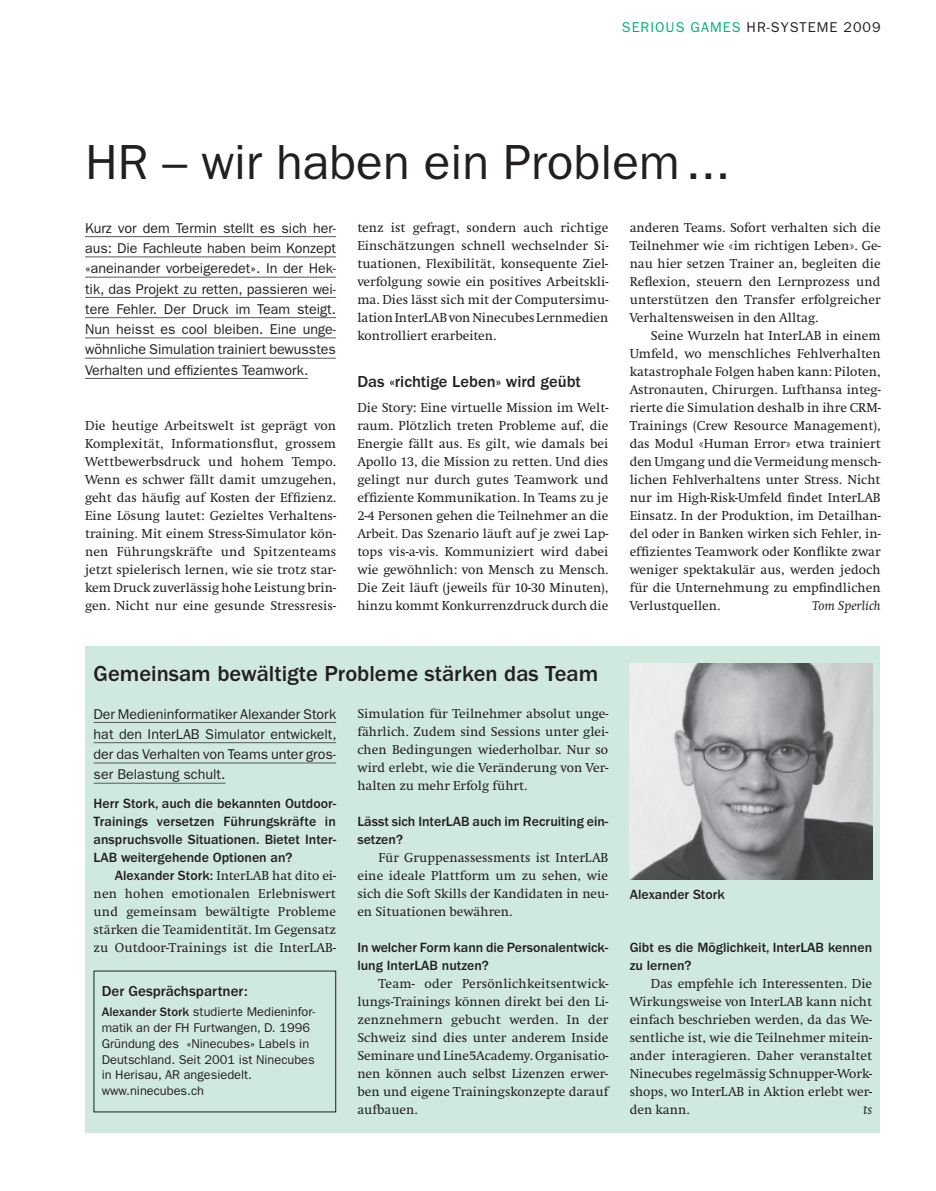
<style>
.page{position:relative;width:936px;height:1191px;background:#fff}
.page>*{position:absolute;margin:0;border:0;box-sizing:border-box;transform-origin:0 0}
.t1{font:49.5px "Franklin Gothic LT";color:#231f20}
.t2{font:500 22.5px "Franklin Gothic LT";color:#231f20}
.t3{font:500 16.5px "Franklin Gothic LT";color:#231f20}
.t4{font:500 15px "Franklin Gothic LT";color:#231f20}
.t5{font:14.25px/20.2px "Franklin Gothic LT";color:#231f20;text-align:justify}
.t6{font:14.25px "Franklin Gothic LT";letter-spacing:.07em;color:#231f20}
.t7{font:500 13.8px/18px "Franklin Gothic LT";color:#231f20}
.t8{font:13.5px/18px "Swift EF";color:#231f20;text-align:justify}
.t9{font:italic 13.5px "Swift EF";color:#231f20}
.t10{font:12.75px/15.8px "Franklin Gothic LT";color:#231f20}
.s1{color:#00ad7c}
.s2{font-family:"Franklin Gothic LT";font-weight:500;font-size:13.8px}
.s3{font-weight:500}
</style>
<div class="page">
<div style="left:85px;top:646px;width:795px;height:486px;background:#d0e9de"></div>
<hr style="left:85px;top:236px;width:251px;height:1px;background:#57585a">
<hr style="left:85px;top:256px;width:251px;height:1px;background:#57585a">
<hr style="left:85px;top:277px;width:251px;height:1px;background:#57585a">
<hr style="left:85px;top:297px;width:251px;height:1px;background:#57585a">
<hr style="left:85px;top:317px;width:251px;height:1px;background:#57585a">
<hr style="left:85px;top:337px;width:251px;height:1px;background:#57585a">
<hr style="left:85px;top:358px;width:251px;height:1px;background:#57585a">
<hr style="left:85px;top:378px;width:223px;height:1px;background:#57585a">
<hr style="left:94px;top:722px;width:242px;height:1px;background:#57585a">
<hr style="left:94px;top:742px;width:242px;height:1px;background:#57585a">
<hr style="left:94px;top:762px;width:242px;height:1px;background:#57585a">
<hr style="left:94px;top:783px;width:131px;height:1px;background:#57585a">
<img style="left:629px;top:664px;width:243px;height:216px">
<p class="t6" style="left:621px;top:19px;width:260px"><span class="s1">Serious Games</span> HR-Systeme 2009</p>
<h1 class="t1" style="left:85px;top:134px;width:646px">HR – wir haben ein Problem...</h1>
<p class="t5" style="left:85px;top:218px;width:252px">Kurz vor dem Termin stellt es sich her&shy;aus: Die Fachleute haben beim Konzept «aneinander vorbeigeredet». I n der Hek&shy;tik, das Projekt zu retten, passieren wei&shy;tere Fehler. Der Druck im Team steigt.<br>Nun heisst es cool bleiben. Eine unge&shy;wöhnliche Simulation trainiert bewusstes Verhalten und effizientes Teamwork.</p>
<p class="t8" style="left:85px;top:417px;width:253px">Die heutige Arbeitswelt ist geprägt von Komplexität, Informationsflut, grossem Wettbewerbsdruck und hohem Tempo.<br>Wenn es schwer fällt damit umzugehen, geht das häufig auf Kosten der Effizienz.<br>Eine Lösung lautet: Gezieltes Verhaltens&shy;training. Mit einem Stress-Simulator kön&shy;nen Führungskräfte und Spitzenteams jetzt spielerisch lernen, wie sie trotz star&shy;kem Druck zuverlässig hohe Leistung brin&shy;gen. Nicht nur eine gesunde Stressresis-</p>
<p class="t8" style="left:357px;top:219px;width:252px">tenz ist gefragt, sondern auch richtige Einschätzungen schnell wechselnder Si&shy;tuationen, Flexibilität, konsequente Ziel&shy;verfolgung sowie ein positives Arbeitskli&shy;ma. Dies lässt sich mit der Computersimu&shy;lation InterLAB von Ninecubes Lernmedien kontrolliert erarbeiten.</p>
<p class="t3" style="left:357px;top:372px;width:225px">Das «richtige Leben» wird geübt</p>
<p class="t8" style="left:357px;top:399px;width:252px">Die Story: Eine virtuelle Mission im Welt&shy;raum. Plötzlich treten Probleme auf, die Energie fällt aus. Es gilt, wie damals bei Apollo 13, die Mission zu retten. Und dies gelingt nur durch gutes Teamwork und effiziente Kommunikation. In Teams zu je 2-4 Personen gehen die Teilnehmer an die Arbeit. Das Szenario läuft auf je zwei Lap&shy;tops vis-a-vis. Kommuniziert wird dabei wie gewöhnlich: von Mensch zu Mensch.<br>Die Zeit läuft (jeweils für 10-30 Minuten), hinzu kommt Konkurrenzdruck durch die</p>
<p class="t8" style="left:629px;top:219px;width:252px">anderen Teams. Sofort verhalten sich die Teilnehmer wie «im richtigen Leben». Ge&shy;nau hier setzen Trainer an, begleiten die Reflexion, steuern den Lernprozess und unterstützen den Transfer erfolgreicher Verhaltensweisen in den Alltag.</p>
<p class="t8" style="left:629px;top:327px;width:252px;text-indent:21px">Seine Wurzeln hat InterLAB in einem Umfeld, wo menschliches Fehlverhalten katastrophale Folgen haben kann: Piloten, Astronauten, Chirurgen. Lufthansa integ&shy;rierte die Simulation deshalb in ihre CRM-Trainings (Crew Resource Management), das Modul «Human Error» etwa trainiert den Umgang und die Vermeidung mensch&shy;lichen Fehlverhaltens unter Stress. Nicht nur im High-Risk-Umfeld findet InterLAB Einsatz. In der Produktion, im Detailhan&shy;del oder in Banken wirken sich Fehler, in&shy;effizientes Teamwork oder Konflikte zwar weniger spektakulär aus, werden jedoch für die Unternehmung zu empfindlichen Verlustquellen.</p>
<p class="t9" style="left:812px;top:598px;width:70px">Tom Sperlich</p>
<h2 class="t2" style="left:94px;top:660px;width:506px">Gemeinsam bewältigte Probleme stärken das Team</h2>
<p class="t5" style="left:94px;top:704px;width:245px">Der Medieninformatiker Alexander Stork hat den I nterLAB Simulator entwickelt, der das Verhalten von Teams unter gros&shy;ser Belastung schult.</p>
<p class="t7" style="left:94px;top:795px;width:244px;text-align:justify">Herr Stork, auch die bekannten Outdoor-Trainings versetzen Führungskräfte in anspruchsvolle Situationen. Bietet Inter-LAB weitergehende Optionen an?</p>
<p class="t8" style="left:94px;top:867px;width:244px;text-indent:21px"><span class="s2">Alexander Stork:</span> InterLAB hat dito ei&shy;nen hohen emotionalen Erlebniswert und gemeinsam bewältigte Probleme stärken die Teamidentität. Im Gegensatz zu Outdoor-Trainings ist die InterLAB-</p>
<p class="t8" style="left:357px;top:705px;width:252px">Simulation für Teilnehmer absolut unge&shy;fährlich. Zudem sind Sessions unter glei&shy;chen Bedingungen wiederholbar. Nur so wird erlebt, wie die Veränderung von Ver&shy;halten zu mehr Erfolg führt.</p>
<p class="t7" style="left:357px;top:813px;width:252px">Lässt sich InterLAB auch im Recruiting ein&shy;setzen?</p>
<p class="t8" style="left:357px;top:849px;width:252px;text-indent:21px">Für Gruppenassessments ist InterLAB eine ideale Plattform um zu sehen, wie sich die Soft Skills der Kandidaten in neu&shy;en Situationen bewähren.</p>
<p class="t7" style="left:357px;top:939px;width:252px">In welcher Form kann die Personalentwick&shy;lung InterLAB nutzen?</p>
<p class="t8" style="left:357px;top:975px;width:252px;text-indent:21px">Team- oder Persönlichkeitsentwick&shy;lungs-Trainings können direkt bei den Li&shy;zenznehmern gebucht werden. In der Schweiz sind dies unter anderem Inside Seminare und Line5Academy. Organisatio&shy;nen können auch selbst Lizenzen erwer&shy;ben und eigene Trainingskonzepte darauf aufbauen.</p>
<p class="t4" style="left:102px;top:983px;width:148px">Der Gesprächspartner:</p>
<p class="t10" style="left:102px;top:1004px;width:215px"><span class="s3">Alexander Stork</span> studierte Medieninfor&shy;matik an der FH Furtwangen, D. 1996<br>Gründung des «Ninecubes» Labels in<br>Deutschland. Seit 2001 ist Ninecubes in Herisau, AR angesiedelt. www.ninecubes.ch</p>
<p class="t7" style="left:629px;top:885px;width:97px">Alexander Stork</p>
<p class="t7" style="left:629px;top:939px;width:244px">Gibt es die Möglichkeit, InterLAB kennen zu lernen?</p>
<p class="t8" style="left:629px;top:975px;width:244px;text-indent:21px">Das empfehle ich Interessenten. Die Wirkungsweise von InterLAB kann nicht einfach beschrieben werden, da das We&shy;sentliche ist, wie die Teilnehmer mitein&shy;ander interagieren. Daher veranstaltet Ninecubes regelmässig Schnupper-Work&shy;shops, wo InterLAB in Aktion erlebt wer&shy;den kann.</p>
<p class="t9" style="left:863px;top:1102px;width:11px">ts</p>
</div>
